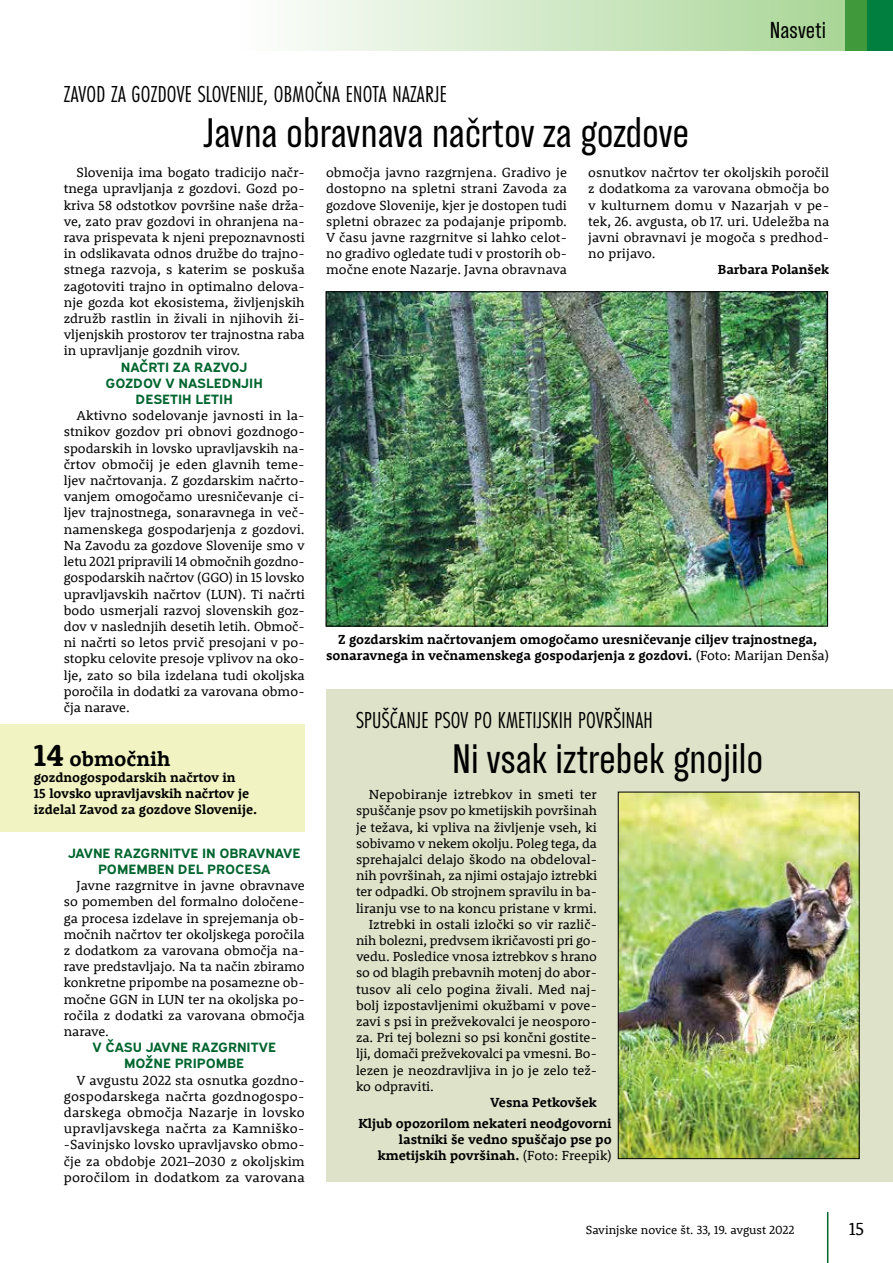
<style>
.page{position:relative;width:893px;height:1263px;background:#fff}
.page>*{position:absolute;margin:0;border:0;box-sizing:border-box;transform-origin:0 0}
.t1{font:37.5px "TT Backwards Sans Regular";color:#000}
.t2{font:24px "Futura PT Cond";letter-spacing:.01em;color:#000}
.t3{font:700 21px "Rooney";color:#000}
.t4{font:21px "TT Backwards Sans Regular";color:#000}
.t5{font:18px "Rooney";color:#000}
.t6{font:13.5px/16.2px "Rooney";color:#000;text-align:justify}
.t7{font:700 13.5px/16.2px "Rooney";color:#000;text-align:right}
.t8{font:700 13.5px/16.2px "Expressway Rg";color:#00652e;text-align:center}
.t9{font:12px "Rooney";color:#000}
.s1{font-size:31.5px}
.s2{font-weight:400}
</style>
<div class="page">
<div style="left:240px;top:0;width:653px;height:51px;background:linear-gradient(to right,#fefefe,#a2d28e)"></div>
<hr style="left:827px;top:1212px;width:1px;height:51px;background:#00652e">
<div style="left:846px;top:0;width:23px;height:51px;background:#409a3c"></div>
<div style="left:867px;top:0;width:26px;height:51px;background:#007f3e"></div>
<div style="left:326px;top:690px;width:567px;height:492px;background:#dde2c9"></div>
<div style="left:0;top:725px;width:305px;height:107px;background:#f1f3c2"></div>
<img style="left:328px;top:293px;width:498px;height:331px">
<img style="left:620px;top:794px;width:237px;height:363px">
<div style="left:618px;top:792px;width:241px;height:367px;border:1px solid #000"></div>
<h2 class="t2" style="left:64px;top:80px;width:385px">ZAVOD ZA GOZDOVE SLOVENIJE, OBMOČNA ENOTA NAZARJE</h2>
<h1 class="t1" style="left:204px;top:108px;width:487px">Javna obravnava načrtov za gozdove</h1>
<h3 class="t4" style="left:770px;top:17px;width:58px">Nasveti</h3>
<p class="t6" style="left:64px;top:164px;width:242px;text-indent:13px">Slovenija ima bogato tradicijo načr&shy;tnega upravljanja z gozdovi. Gozd po&shy;kriva 58 odstotkov površine naše drža&shy;ve, zato prav gozdovi in ohranjena na&shy;rava prispevata k njeni prepoznavnosti in odslikavata odnos družbe do trajno&shy;stnega razvoja, s katerim se poskuša zagotoviti trajno in optimalno delova&shy;nje gozda kot ekosistema, življenjskih združb rastlin in živali in njihovih ži&shy;vljenjskih prostorov ter trajnostna raba in upravljanje gozdnih virov.</p>
<p class="t8" style="left:106px;top:357px;width:159px">NAČRTI ZA RAZVOJ<br>GOZDOV V NASLEDNJIH<br>DESETIH LETIH</p>
<p class="t6" style="left:64px;top:407px;width:243px;text-indent:13px">Aktivno sodelovanje javnosti in la&shy;stnikov gozdov pri obnovi gozdnogo&shy;spodarskih in lovsko upravljavskih na&shy;črtov območij je eden glavnih teme&shy;ljev načrtovanja. Z gozdarskim načrto&shy;vanjem omogočamo uresničevanje ci&shy;ljev trajnostnega, sonaravnega in več&shy;namenskega gospodarjenja z gozdovi.<br>Na Zavodu za gozdove Slovenije smo v letu 2021 pripravili 14 območnih gozdno&shy;gospodarskih načrtov (GGO) in 15 lovsko upravljavskih načrtov (LUN). Ti načrti bodo usmerjali razvoj slovenskih goz&shy;dov v naslednjih desetih letih. Območ&shy;ni načrti so letos prvič presojani v po&shy;stopku celovite presoje vplivov na oko&shy;lje, zato so bila izdelana tudi okoljska poročila in dodatki za varovana obmo&shy;čja narave.</p>
<h3 class="t3" style="left:34px;top:745px;width:138px"><span class="s1">14</span> območnih</h3>
<p class="t7" style="left:34px;top:769px;width:225px;text-align:left">gozdnogospodarskih načrtov in<br>15 lovsko upravljavskih načrtov je izdelal Zavod za gozdove Slovenije.</p>
<p class="t8" style="left:68px;top:843px;width:234px">JAVNE RAZGRNITVE IN OBRAVNAVE<br>POMEMBEN DEL PROCESA</p>
<p class="t6" style="left:64px;top:877px;width:243px;text-indent:13px">Javne razgrnitve in javne obravnave so pomemben del formalno določene&shy;ga procesa izdelave in sprejemanja ob&shy;močnih načrtov ter okoljskega poročila z dodatkom za varovana območja na&shy;rave predstavljajo. Na ta način zbiramo konkretne pripombe na posamezne ob&shy;močne GGN in LUN ter na okoljska po&shy;ročila z dodatki za varovana območja narave.</p>
<p class="t8" style="left:93px;top:1038px;width:185px">V ČASU JAVNE RAZGRNITVE<br>MOŽNE PRIPOMBE</p>
<p class="t6" style="left:64px;top:1071px;width:243px;text-indent:13px">V avgustu 2022 sta osnutka gozdno&shy;gospodarskega načrta gozdnogospo&shy;darskega območja Nazarje in lovsko upravljavskega načrta za Kamniško--Savinjsko lovsko upravljavsko obmo&shy;čje za obdobje 2021–2030 z okoljskim poročilom in dodatkom za varovana</p>
<p class="t6" style="left:326px;top:164px;width:243px">območja javno razgrnjena. Gradivo je dostopno na spletni strani Zavoda za gozdove Slovenije, kjer je dostopen tudi spletni obrazec za podajanje pripomb.<br>V času javne razgrnitve si lahko celot&shy;no gradivo ogledate tudi v prostorih ob&shy;močne enote Nazarje. Javna obravnava</p>
<p class="t6" style="left:588px;top:164px;width:242px">osnutkov načrtov ter okoljskih poročil z dodatkoma za varovana območja bo v kulturnem domu v Nazarjah v pe&shy;tek, 26. avgusta, ob 17. uri. Udeležba na javni obravnavi je mogoča s predhod&shy;no prijavo.</p>
<p class="t7" style="left:718px;top:261px;width:113px">Barbara Polanšek</p>
<p class="t7" style="left:326px;top:631px;width:504px;text-align:center">Z gozdarskim načrtovanjem omogočamo uresničevanje ciljev trajnostnega, sonaravnega in večnamenskega gospodarjenja z gozdovi. <span class="s2">(Foto: Marijan Denša)</span></p>
<h2 class="t2" style="left:356px;top:706px;width:298px">SPUŠČANJE PSOV PO KMETIJSKIH POVRŠINAH</h2>
<h1 class="t1" style="left:452px;top:734px;width:313px">Ni vsak iztrebek gnojilo</h1>
<p class="t6" style="left:369px;top:786px;width:230px">Nepobiranje iztrebkov in smeti ter</p>
<p class="t6" style="left:356px;top:802px;width:242px">spuščanje psov po kmetijskih površinah</p>
<p class="t6" style="left:356px;top:818px;width:242px">je težava, ki vpliva na življenje vseh, ki</p>
<p class="t6" style="left:356px;top:834px;width:242px">sobivamo v nekem okolju. Poleg tega, da</p>
<p class="t6" style="left:356px;top:851px;width:242px">sprehajalci delajo škodo na obdeloval-</p>
<p class="t6" style="left:356px;top:867px;width:243px">nih površinah, za njimi ostajajo iztrebki</p>
<p class="t6" style="left:356px;top:883px;width:243px">ter odpadki. Ob strojnem spravilu in ba-</p>
<p class="t6" style="left:356px;top:899px;width:242px">liranju vse to na koncu pristane v krmi.</p>
<p class="t6" style="left:369px;top:915px;width:230px">Iztrebki in ostali izločki so vir različ-</p>
<p class="t6" style="left:356px;top:932px;width:242px">nih bolezni, predvsem ikričavosti pri go-</p>
<p class="t6" style="left:356px;top:948px;width:242px">vedu. Posledice vnosa iztrebkov s hrano</p>
<p class="t6" style="left:356px;top:964px;width:242px">so od blagih prebavnih motenj do abor-</p>
<p class="t6" style="left:356px;top:980px;width:242px">tusov ali celo pogina živali. Med naj-</p>
<p class="t6" style="left:356px;top:996px;width:242px">bolj izpostavljenimi okužbami v pove-</p>
<p class="t6" style="left:356px;top:1013px;width:242px">zavi s psi in prežvekovalci je neosporo-</p>
<p class="t6" style="left:356px;top:1029px;width:242px">za. Pri tej bolezni so psi končni gostite-</p>
<p class="t6" style="left:356px;top:1045px;width:242px">lji, domači prežvekovalci pa vmesni. Bo-</p>
<p class="t6" style="left:356px;top:1061px;width:242px">lezen je neozdravljiva in jo je zelo tež-</p>
<p class="t6" style="left:356px;top:1077px;width:80px">ko odpraviti.</p>
<p class="t7" style="left:490px;top:1094px;width:108px">Vesna Petkovšek</p>
<p class="t7" style="left:358px;top:1114px;width:255px">Kljub opozorilom nekateri neodgovorni lastniki še vedno spuščajo pse po kmetijskih površinah. <span class="s2">(Foto: Freepik)</span></p>
<p class="t9" style="left:586px;top:1221px;width:210px">Savinjske novice št. 33, 19. avgust 2022</p>
<h3 class="t5" style="left:849px;top:1216px;width:17px">15</h3>
</div>
